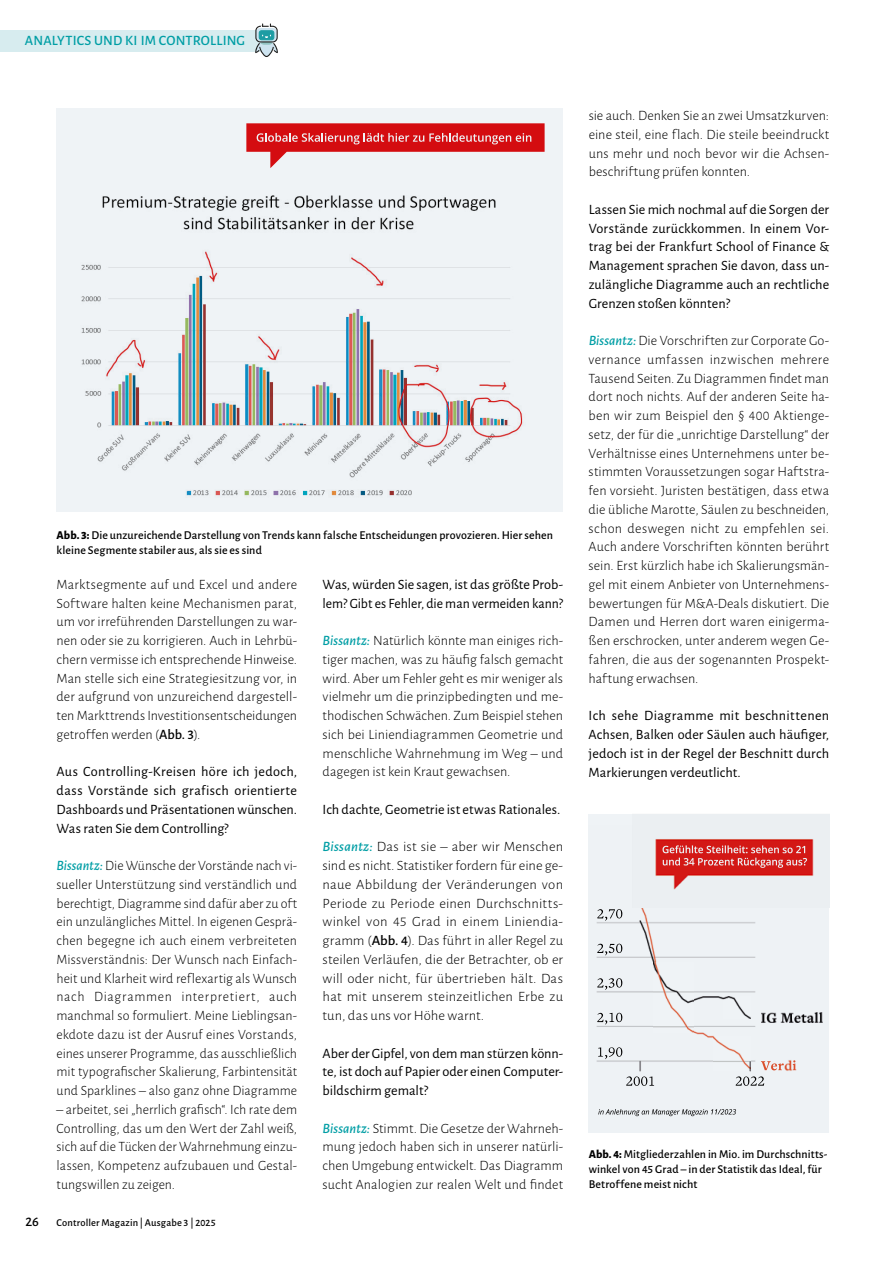
<style>
.page{position:relative;width:893px;height:1263px;background:#fff}
.page>*{position:absolute;margin:0;border:0;box-sizing:border-box;transform-origin:0 0}
.t1{font:300 14.25px/18.8px "Alegreya Sans";letter-spacing:.005em;color:#000;text-align:justify}
.t2{font:14.25px/18.8px "Alegreya Sans";color:#000;text-align:justify}
.t3{font:500 14.25px "Alegreya Sans";letter-spacing:.01em;color:#009ea5}
.t4{font:500 12px/15px "Alegreya Sans";letter-spacing:.01em;color:#000}
.t5{font:500 10.5px "Alegreya Sans";letter-spacing:.015em;color:#000}
.s1{font-weight:800}
.s2{font-weight:500}
.s3{font-weight:500;font-style:italic;color:#009ea5}
.s4{font-size:14.25px}
</style>
<div class="page">
<div style="left:57px;top:108px;width:506px;height:404px;background:#eff3f6"></div>
<img style="left:81px;top:195px;width:442px;height:301px">
<svg style="left:246px;top:123px;width:299px;height:45px"></svg>
<div style="left:589px;top:825px;width:240px;height:307px;background:#eef2f5"></div>
<img style="left:653px;top:962px;width:40px;height:71px">
<img style="left:723px;top:996px;width:28px;height:22px">
<img style="left:714px;top:1036px;width:37px;height:34px">
<img style="left:761px;top:1012px;width:62px;height:11px">
<svg style="left:597px;top:909px;width:25px;height:12px"></svg>
<svg style="left:597px;top:943px;width:25px;height:12px"></svg>
<svg style="left:597px;top:978px;width:25px;height:12px"></svg>
<svg style="left:597px;top:1013px;width:25px;height:11px"></svg>
<svg style="left:598px;top:1047px;width:24px;height:12px"></svg>
<svg style="left:626px;top:1076px;width:28px;height:10px"></svg>
<svg style="left:761px;top:1061px;width:23px;height:9px"></svg>
<svg style="left:793px;top:1060px;width:3px;height:10px"></svg>
<svg style="left:736px;top:1076px;width:28px;height:10px"></svg>
<svg style="left:598px;top:1109px;width:138px;height:7px"></svg>
<img style="left:633px;top:814px;width:196px;height:94px">
<svg style="left:662px;top:845px;width:161px;height:41px;background:#dc6e6d"></svg>
<div style="left:0;top:30px;width:260px;height:22px;background:#d7ecef"></div>
<svg style="left:255px;top:23px;width:23px;height:34px"></svg>
<p class="t3" style="left:25px;top:31px;width:222px">ANALYTICS UND KI IM CONTROLLING</p>
<p class="t4" style="left:57px;top:527px;width:498px"><span class="s1">Abb. 3:</span> Die unzureichende Darstellung von Trends kann falsche Entscheidungen provozieren. Hier sehen kleine Segmente stabiler aus, als sie es sind</p>
<p class="t1" style="left:57px;top:574px;width:242px">Marktsegmente auf und Excel und andere Software halten keine Mechanismen parat, um vor irreführenden Darstellungen zu war&shy;nen oder sie zu korrigieren. Auch in Lehrbü&shy;chern vermisse ich entsprechende Hinweise.<br>Man stelle sich eine Strategiesitzung vor, in der aufgrund von unzureichend dargestell&shy;ten Markttrends Investitionsentscheidungen getroffen werden (<span class="s2">Abb. 3</span>).</p>
<p class="t2" style="left:57px;top:762px;width:242px">Aus Controlling-Kreisen höre ich jedoch, dass Vorstände sich grafisch orientierte Dashboards und Präsentationen wünschen.<br>Was raten Sie dem Controlling?</p>
<p class="t1" style="left:57px;top:856px;width:242px"><span class="s3">Bissantz:</span> Die Wünsche der Vorstände nach vi&shy;sueller Unterstützung sind verständlich und berechtigt, Diagramme sind dafür aber zu oft ein unzulängliches Mittel. In eigenen Gesprä&shy;chen begegne ich auch einem verbreiteten Missverständnis: Der Wunsch nach Einfach&shy;heit und Klarheit wird reflexartig als Wunsch nach Diagrammen interpretiert, auch manchmal so formuliert. Meine Lieblingsan&shy;ekdote dazu ist der Ausruf eines Vorstands, eines unserer Programme, das ausschließlich mit typografischer Skalierung, Farbintensität und Sparklines – also ganz ohne Diagramme</p>
<p class="t1" style="left:57px;top:1099px;width:242px">– arbeitet, sei „herrlich grafisch“. Ich rate dem Controlling, das um den Wert der Zahl weiß, sich auf die Tücken der Wahrnehmung einzu&shy;lassen, Kompetenz aufzubauen und Gestal&shy;tungswillen zu zeigen.</p>
<p class="t5" style="left:26px;top:1216px;width:192px"><span class="s4">26</span> Controller Magazin | Ausgabe 3 | 2025</p>
<p class="t2" style="left:323px;top:574px;width:242px">Was, würden Sie sagen, ist das größte Prob&shy;lem? Gibt es Fehler, die man vermeiden kann?</p>
<p class="t1" style="left:323px;top:631px;width:242px"><span class="s3">Bissantz:</span> Natürlich könnte man einiges rich&shy;tiger machen, was zu häufig falsch gemacht wird. Aber um Fehler geht es mir weniger als vielmehr um die prinzipbedingten und me&shy;thodischen Schwächen. Zum Beispiel stehen sich bei Liniendiagrammen Geometrie und menschliche Wahrnehmung im Weg – und dagegen ist kein Kraut gewachsen.</p>
<p class="t2" style="left:323px;top:799px;width:239px">Ich dachte, Geometrie ist etwas Rationales.</p>
<p class="t1" style="left:323px;top:837px;width:242px"><span class="s3">Bissantz:</span> Das ist sie – aber wir Menschen sind es nicht. Statistiker fordern für eine ge&shy;naue Abbildung der Veränderungen von Periode zu Periode einen Durchschnitts&shy;winkel von 45 Grad in einem Liniendia&shy;gramm (<span class="s2">Abb. 4</span>). Das führt in aller Regel zu steilen Verläufen, die der Betrachter, ob er will oder nicht, für übertrieben hält. Das hat mit unserem steinzeitlichen Erbe zu tun, das uns vor Höhe warnt.</p>
<p class="t2" style="left:323px;top:1043px;width:242px">Aber der Gipfel, von dem man stürzen könn&shy;te, ist doch auf Papier oder einen Computer&shy;bildschirm gemalt?</p>
<p class="t1" style="left:323px;top:1118px;width:242px"><span class="s3">Bissantz:</span> Stimmt. Die Gesetze der Wahrneh&shy;mung jedoch haben sich in unserer natürli&shy;chen Umgebung entwickelt. Das Diagramm sucht Analogien zur realen Welt und findet</p>
<p class="t1" style="left:589px;top:106px;width:242px">sie auch. Denken Sie an zwei Umsatzkurven: eine steil, eine flach. Die steile beeindruckt uns mehr und noch bevor wir die Achsen&shy;beschriftung prüfen konnten.</p>
<p class="t2" style="left:589px;top:199px;width:242px">Lassen Sie mich nochmal auf die Sorgen der Vorstände zurückkommen. In einem Vor&shy;trag bei der Frankfurt School of Finance &amp; Management sprachen Sie davon, dass un&shy;zulängliche Diagramme auch an rechtliche Grenzen stoßen könnten?</p>
<p class="t1" style="left:589px;top:331px;width:242px"><span class="s3">Bissantz:</span> Die Vorschriften zur Corporate Go&shy;vernance umfassen inzwischen mehrere Tausend Seiten. Zu Diagrammen findet man dort noch nichts. Auf der anderen Seite ha&shy;ben wir zum Beispiel den § 400 Aktienge&shy;setz, der für die „unrichtige Darstellung“ der Verhältnisse eines Unternehmens unter be&shy;stimmten Voraussetzungen sogar Haftstra&shy;fen vorsieht. Juristen bestätigen, dass etwa die übliche Marotte, Säulen zu beschneiden, schon deswegen nicht zu empfehlen sei.<br>Auch andere Vorschriften könnten berührt sein. Erst kürzlich habe ich Skalierungsmän&shy;gel mit einem Anbieter von Unternehmens&shy;bewertungen für M&amp;A-Deals diskutiert. Die Damen und Herren dort waren einigerma&shy;ßen erschrocken, unter anderem wegen Ge&shy;fahren, die aus der sogenannten Prospekt&shy;haftung erwachsen.</p>
<p class="t2" style="left:589px;top:706px;width:242px">Ich sehe Diagramme mit beschnittenen Achsen, Balken oder Säulen auch häufiger, jedoch ist in der Regel der Beschnitt durch Markierungen verdeutlicht.</p>
<p class="t4" style="left:589px;top:1146px;width:240px"><span class="s1">Abb. 4:</span> Mitgliederzahlen in Mio. im Durchschnitts&shy;winkel von 45 Grad – in der Statistik das Ideal, für<br>Betroffene meist nicht</p>
</div>
